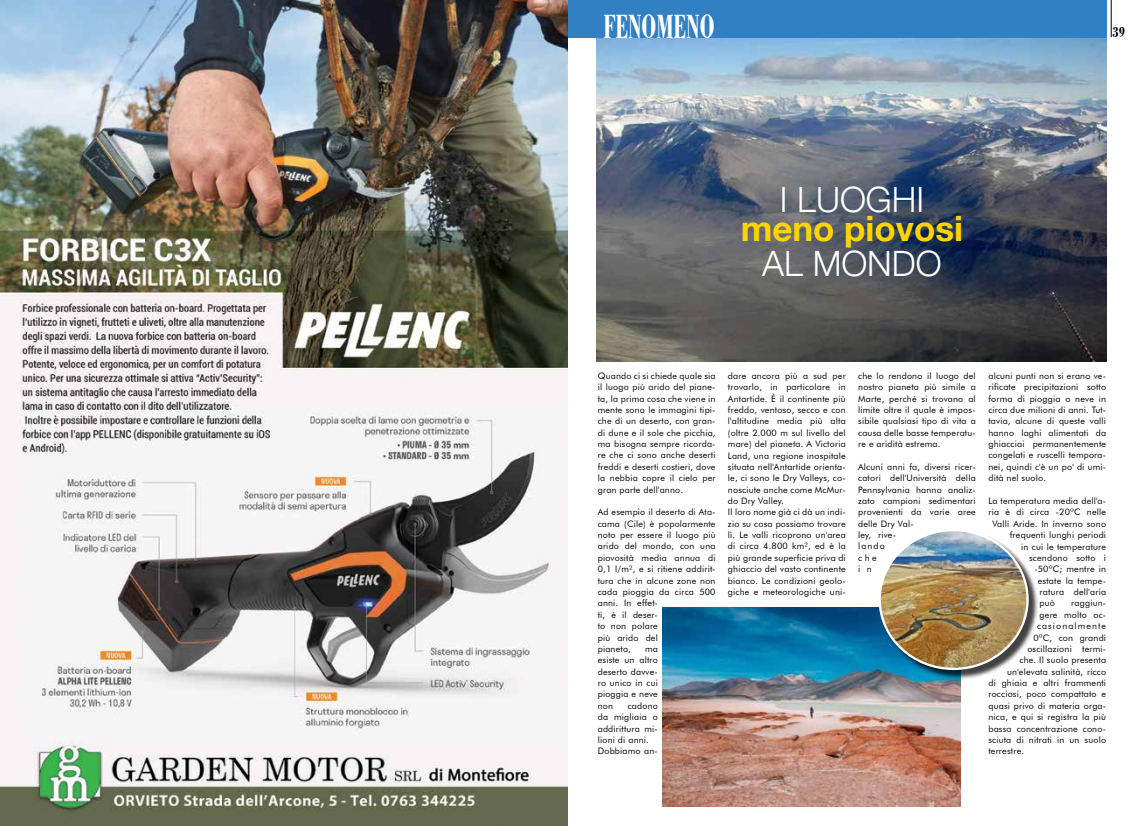
<style>
.page{position:relative;width:1136px;height:826px;background:#fff}
.page>*{position:absolute;margin:0;border:0;box-sizing:border-box;transform-origin:0 0}
.t1{font:700 condensed 35.35px "Bodoni BT";color:#fff;scale:.77 1}
.t2{font:300 34.91px "Helvetica Neue";color:#fff}
.t3{font:700 34.91px "Helvetica Neue";color:#ffd400}
.t4{font:700 condensed 15.75px "Bodoni BT";color:#000}
.t5{font:8.92px/11.4px "Futura BT";letter-spacing:.02em;color:#000;text-align:justify}
.t6{font:8.92px "Futura BT";letter-spacing:.12em;color:#000}
</style>
<div class="page">
<hr style="left:1111px;top:0;width:1px;height:37px;background:#000">
<img style="left:597px;top:38px;width:509px;height:323px">
<img style="left:663px;top:608px;width:297px;height:198px">
<div style="left:880px;top:530px;width:158px;height:149px;background:#000;opacity:.75"></div>
<img style="left:880px;top:530px;width:148px;height:139px">
<img style="left:0;top:0;width:568px;height:826px">
<div style="left:568px;top:0;width:538px;height:38px;background:#3080c3"></div>
<h1 class="t1" style="left:603px;top:5px;width:146px">FENOMENO</h1>
<h3 class="t4" style="left:1112px;top:23px;width:14px">39</h3>
<h2 class="t2" style="left:780px;top:171px;width:146px">I LUOGHI</h2>
<h2 class="t3" style="left:741px;top:201px;width:224px">meno piovosi</h2>
<h2 class="t2" style="left:762px;top:235px;width:181px">AL MONDO</h2>
<p class="t5" style="left:598px;top:370px;width:119px">Quando ci si chiede quale sia il luogo più arido del piane&shy;ta, la prima cosa che viene in mente sono le immagini tipi&shy;che di un deserto, con gran&shy;di dune e il sole che picchia, ma bisogna sempre ricorda&shy;re che ci sono anche deserti freddi e deserti costieri, dove la nebbia copre il cielo per gran parte dell'anno.</p>
<p class="t5" style="left:598px;top:506px;width:119px;text-align:left">Ad esempio il deserto di Ata&shy;cama (Cile) è popolarmente noto per essere il luogo più arido del mondo, con una piovosità media annua di<br>0,1 l/m², e si ritiene addirit&shy;tura che in alcune zone non cada pioggia da circa 500 anni. In effet-<br>ti, è il deser-<br>to non polare<br>più arido del<br>pianeta,</p>
<p class="t5" style="left:598px;top:643px;width:62px;text-indent:47px">ma esiste un altro deserto davve&shy;ro unico in cui pioggia e neve non</p>
<p class="t5" style="left:598px;top:700px;width:62px;text-align:left;text-indent:30px">cadono da migliaia o addirittura mi&shy;lioni di anni.<br>Dobbiamo an-</p>
<p class="t5" style="left:728px;top:370px;width:119px;text-align:left">dare ancora più a sud per trovarlo, in particolare in<br>Antartide. È il continente più freddo, ventoso, secco e con l'altitudine media più alta (oltre 2.000 m sul livello del mare) del pianeta. A Victoria<br>Land, una regione inospitale situata nell'Antartide orienta&shy;le, ci sono le Dry Valleys, co&shy;nosciute anche come McMur&shy;do Dry Valley.<br>Il loro nome già ci dà un indi&shy;zio su cosa possiamo trovare lì. Le valli ricoprono un'area di circa 4.800 km², ed è la più grande superficie priva di ghiaccio del vasto continente bianco. Le condizioni geolo&shy;giche e meteorologiche uni-</p>
<p class="t5" style="left:858px;top:370px;width:119px">che lo rendono il luogo del nostro pianeta più simile a Marte, perché si trovano al limite oltre il quale è impos&shy;sibile qualsiasi tipo di vita a causa delle basse temperatu&shy;re e aridità estrema.</p>
<p class="t5" style="left:858px;top:461px;width:119px;text-align:left">Alcuni anni fa, diversi ricer&shy;catori dell'Università della<br>Pennsylvania hanno analiz&shy;zato campioni sedimentari provenienti da varie aree delle Dry Val-<br>ley, rive-<br>lando<br>che<br>i n</p>
<p class="t5" style="left:988px;top:370px;width:119px">alcuni punti non si erano ve&shy;rificate precipitazioni sotto forma di pioggia o neve in circa due milioni di anni. Tut&shy;tavia, alcune di queste valli hanno laghi alimentati da ghiacciai permanentemente congelati e ruscelli tempora&shy;nei, quindi c'è un po' di umi&shy;dità nel suolo.</p>
<p class="t5" style="left:988px;top:495px;width:119px">La temperatura media dell'a-</p>
<p class="t5" style="left:988px;top:506px;width:119px">ria è di circa -20ºC nelle</p>
<p class="t5" style="left:992px;top:518px;width:115px">Valli Aride. In inverno sono</p>
<p class="t5" style="left:1010px;top:529px;width:98px">frequenti lunghi periodi</p>
<p class="t5" style="left:1021px;top:541px;width:86px">in cui le temperature</p>
<p class="t5" style="left:1029px;top:552px;width:78px">scendono sotto i</p>
<p class="t5" style="left:1034px;top:563px;width:73px">-50ºC; mentre in</p>
<p class="t5" style="left:1038px;top:575px;width:70px">estate la tempe-</p>
<p class="t5" style="left:1040px;top:586px;width:68px">ratura dell'aria</p>
<p class="t5" style="left:1040px;top:597px;width:17px">può</p>
<p class="t5" style="left:1071px;top:597px;width:36px">raggiun-</p>
<p class="t5" style="left:1040px;top:609px;width:68px">gere molto oc-</p>
<p class="t6" style="left:1037px;top:620px;width:71px">casionalmente</p>
<p class="t5" style="left:1034px;top:632px;width:74px">0ºC, con grandi</p>
<p class="t5" style="left:1027px;top:643px;width:80px">oscillazioni termi-</p>
<p class="t5" style="left:1020px;top:654px;width:88px">che. Il suolo presenta</p>
<p class="t5" style="left:1007px;top:666px;width:100px">un'elevata salinità, ricco</p>
<p class="t5" style="left:988px;top:677px;width:119px">di ghiaia e altri frammenti</p>
<p class="t5" style="left:988px;top:688px;width:119px">rocciosi, poco compattato e</p>
<p class="t5" style="left:988px;top:700px;width:119px">quasi privo di materia orga-</p>
<p class="t5" style="left:988px;top:711px;width:119px">nica, e qui si registra la più</p>
<p class="t5" style="left:988px;top:723px;width:119px">bassa concentrazione cono-</p>
<p class="t5" style="left:988px;top:734px;width:119px">sciuta di nitrati in un suolo</p>
<p class="t5" style="left:988px;top:745px;width:37px">terrestre.</p>
</div>
